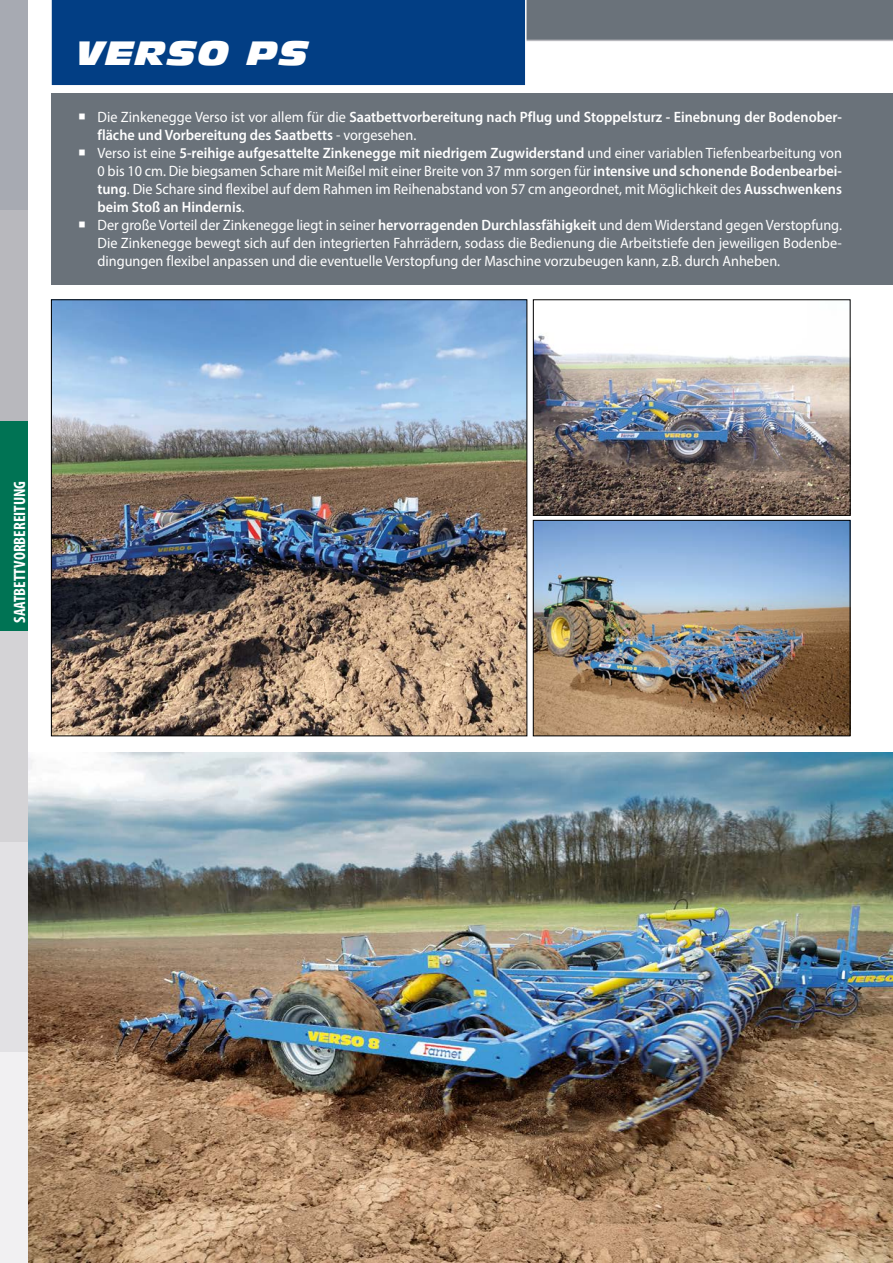
<style>
.page{position:relative;width:893px;height:1263px;background:#fff}
.page>*{position:absolute;margin:0;border:0;box-sizing:border-box;transform-origin:0 0}
.t1{font:italic 33px "Antique Olive Std Nord";letter-spacing:.05em;color:#fff}
.t2{font:700 condensed 16.5px "Myriad Pro";color:#fff}
.t3{font:15px/18px "Myriad Pro";color:#fff;text-align:justify;scale:.95 1}
.t4{font:600 15px/18px "Myriad Pro";color:#fff;scale:.95 1}
.s1{font-weight:400}
.s2{font-weight:600}
</style>
<div class="page">
<img style="left:28px;top:752px;width:865px;height:511px">
<div style="left:51px;top:94px;width:842px;height:191px;background:#6a727a"></div>
<div style="left:0;top:0;width:28px;height:210px;background:#a7aab2"></div>
<div style="left:0;top:210px;width:28px;height:211px;background:#b8b8bd"></div>
<div style="left:0;top:421px;width:28px;height:210px;background:#007354"></div>
<div style="left:0;top:631px;width:28px;height:211px;background:#d4d3d6"></div>
<div style="left:0;top:842px;width:28px;height:210px;background:#e2e1e4"></div>
<div style="left:0;top:1052px;width:28px;height:211px;background:#f1f0f2"></div>
<div style="left:51px;top:0;width:842px;height:40px;background:#6a727a"></div>
<hr style="left:519px;top:40px;width:374px;height:1px;background:#b8b8bd">
<div style="left:51px;top:0;width:475px;height:86px;background:#023e84"></div>
<img style="left:535px;top:335px;width:313px;height:179px">
<div style="left:533px;top:299px;width:317px;height:217px;border:1px solid #000"></div>
<img style="left:535px;top:522px;width:313px;height:212px">
<div style="left:533px;top:520px;width:317px;height:216px;border:1px solid #000"></div>
<img style="left:53px;top:301px;width:472px;height:433px">
<h1 class="t1" style="left:77px;top:32px;width:233px">VERSO PS</h1>
<p class="t4" style="left:98px;top:108px;width:785px;text-indent:-19px">○ <span class="s1">Die Zinkenegge Verso ist vor allem für die</span> Saatbettvorbereitung nach Pflug und Stoppelsturz - Einebnung der Bodenober&shy;fläche und Vorbereitung des Saatbetts <span class="s1">- vorgesehen.</span></p>
<p class="t3" style="left:98px;top:144px;width:785px;text-indent:-19px">○ Verso ist eine <span class="s2">5-reihige aufgesattelte Zinkenegge mit niedrigem Zugwiderstand</span> und einer variablen Tiefenbearbeitung von 0 bis 10 cm. Die biegsamen Schare mit Meißel mit einer Breite von 37 mm sorgen für <span class="s2">intensive und schonende Bodenbearbei&shy;tung</span>. Die Schare sind flexibel auf dem Rahmen im Reihenabstand von 57 cm angeordnet, mit Möglichkeit des <span class="s2">Ausschwenkens beim Stoß an Hindernis</span>.</p>
<p class="t3" style="left:98px;top:216px;width:785px;text-indent:-19px">○ Der große Vorteil der Zinkenegge liegt in seiner <span class="s2">hervorragenden Durchlassfähigkeit</span> und dem Widerstand gegen Verstopfung.<br>Die Zinkenegge bewegt sich auf den integrierten Fahrrädern, sodass die Bedienung die Arbeitstiefe den jeweiligen Bodenbe&shy;dingungen flexibel anpassen und die eventuelle Verstopfung der Maschine vorzubeugen kann, z.B. durch Anheben.</p>
<p class="t2" style="left:9px;top:623px;width:144px;rotate:-90deg">SAATBETTVORBEREITUNG</p>
</div>
